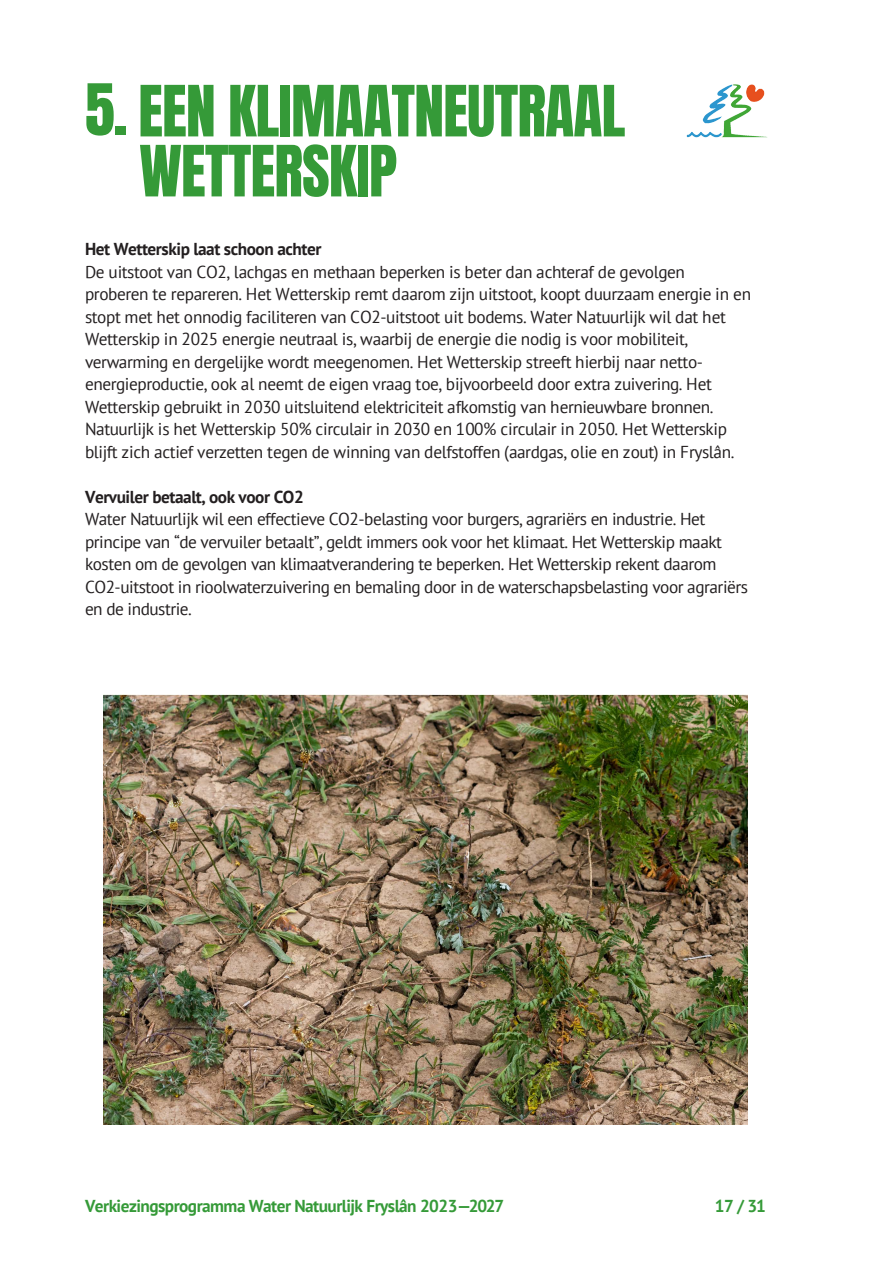
<style>
.page{position:relative;width:893px;height:1263px;background:#fff}
.page>*{position:absolute;margin:0;border:0;box-sizing:border-box;transform-origin:0 0}
.Titel{font:60px/60px "Anton";letter-spacing:-.015em;color:#359a38}
.Platte_Tekst{font:17.25px/22.5px "PT Sans";letter-spacing:-.025em;color:#231f20}
.t1{font:700 17.25px "PT Sans";letter-spacing:-.03em;color:#359a38}
.s1{font-weight:700}
</style>
<div class="page">
<img style="left:103px;top:694px;width:644px;height:431px">
<img style="left:686px;top:84px;width:81px;height:54px">
<p class="Titel" style="left:139px;top:86px;width:488px;text-indent:-54px">5. EEN KLIMAATNEUTRAAL<br>WETTERSKIP</p>
<p class="Platte_Tekst" style="left:85px;top:238px;width:668px"><span class="s1">Het Wetterskip laat schoon achter<br></span>De uitstoot van CO2, lachgas en methaan beperken is beter dan achteraf de gevolgen proberen te repareren. Het Wetterskip remt daarom zijn uitstoot, koopt duurzaam energie in en stopt met het onnodig faciliteren van CO2-uitstoot uit bodems. Water Natuurlijk wil dat het Wetterskip in 2025 energie neutraal is, waarbij de energie die nodig is voor mobiliteit, verwarming en dergelijke wordt meegenomen. Het Wetterskip streeft hierbij naar netto&shy;energieproductie, ook al neemt de eigen vraag toe, bijvoorbeeld door extra zuivering. Het Wetterskip gebruikt in 2030 uitsluitend elektriciteit afkomstig van hernieuwbare bronnen.<br>Natuurlijk is het Wetterskip 50% circulair in 2030 en 100% circulair in 2050. Het Wetterskip blijft zich actief verzetten tegen de winning van delfstoffen (aardgas, olie en zout) in Fryslân.</p>
<p class="Platte_Tekst" style="left:85px;top:485px;width:664px"><span class="s1">Vervuiler betaalt, ook voor CO2<br></span>Water Natuurlijk wil een effectieve CO2-belasting voor burgers, agrariërs en industrie. Het principe van “de vervuiler betaalt”, geldt immers ook voor het klimaat. Het Wetterskip maakt kosten om de gevolgen van klimaatverandering te beperken. Het Wetterskip rekent daarom CO2-uitstoot in rioolwaterzuivering en bemaling door in de waterschapsbelasting voor agrariërs en de industrie.</p>
<p class="t1" style="left:85px;top:1194px;width:421px">Verkiezingsprogramma Water Natuurlijk Fryslân 2023—2027</p>
<p class="t1" style="left:715px;top:1194px;width:53px">17 / 31</p>
</div>
